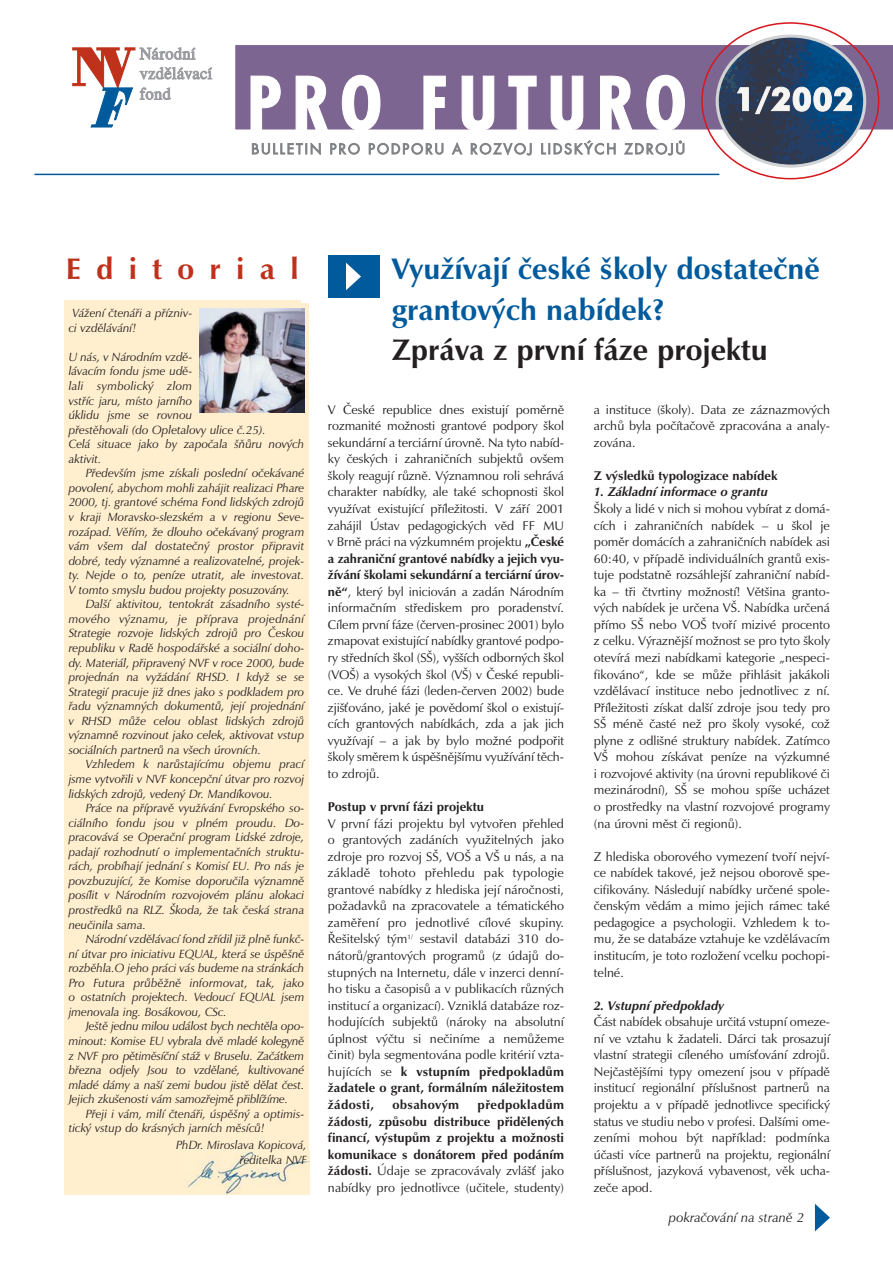
<style>
.page{position:relative;width:893px;height:1262px;background:#fff}
.page>*{position:absolute;margin:0;border:0;box-sizing:border-box;transform-origin:0 0}
.t1{font:700 30px/40.5px "Zapf Humanist 601 BTCE";color:#005a9c}
.t2{font:700 30px "Zapf Humanist 601 BTCE";color:#231f20}
.t3{font:700 30px "Zapf Humanist 601 BTCE";letter-spacing:.51em;color:#bf311a}
.t4{font:italic 13.5px "Zapf Humanist 601 BTCE";color:#231f20}
.t5{font:12.75px/16.5px "Zapf Humanist 601 BTCE";color:#231f20;text-align:justify}
.t6{font:700 12.75px/16.5px "Zapf Humanist 601 BTCE";letter-spacing:.005em;color:#231f20;text-align:justify}
.t7{font:italic 700 12.75px "Zapf Humanist 601 BTCE";color:#231f20}
.t8{font:700 12.75px "Zapf Humanist 601 BTCE";letter-spacing:.025em;color:#231f20}
.t9{font:italic 12px/14.5px "Zapf Humanist 601 BTCE";color:#231f20;text-align:justify}
.s1{font-weight:700}
.s2{font-weight:400}
</style>
<div class="page">
<div style="left:236px;top:45px;width:656px;height:84px;background:#7d6592"></div>
<svg style="left:250px;top:75px;width:31px;height:55px"></svg>
<svg style="left:295px;top:76px;width:33px;height:54px"></svg>
<svg style="left:342px;top:75px;width:38px;height:55px"></svg>
<svg style="left:423px;top:76px;width:23px;height:54px"></svg>
<svg style="left:461px;top:76px;width:33px;height:54px"></svg>
<svg style="left:508px;top:76px;width:28px;height:54px"></svg>
<svg style="left:550px;top:76px;width:33px;height:54px"></svg>
<svg style="left:600px;top:76px;width:32px;height:54px"></svg>
<svg style="left:646px;top:75px;width:39px;height:55px"></svg>
<svg style="left:252px;top:143px;width:68px;height:12px"></svg>
<svg style="left:330px;top:143px;width:29px;height:11px"></svg>
<svg style="left:369px;top:143px;width:74px;height:11px"></svg>
<svg style="left:452px;top:143px;width:10px;height:11px"></svg>
<svg style="left:471px;top:143px;width:60px;height:12px"></svg>
<svg style="left:541px;top:140px;width:74px;height:14px"></svg>
<svg style="left:624px;top:141px;width:60px;height:14px"></svg>
<svg style="left:716px;top:35px;width:148px;height:130px"></svg>
<svg style="left:73px;top:48px;width:139px;height:79px"></svg>
<hr style="left:34px;top:174px;width:685px;height:1px;background:#005a9c">
<svg style="left:814px;top:1204px;width:16px;height:27px"></svg>
<div style="left:64px;top:304px;width:245px;height:891px;background:#ffefcf"></div>
<img style="left:200px;top:309px;width:104px;height:103px">
<div style="left:328px;top:255px;width:51px;height:43px;background:#005a9c"></div>
<svg style="left:346px;top:263px;width:15px;height:27px"></svg>
<img style="left:187px;top:1151px;width:123px;height:43px">
<h1 class="t3" style="left:66px;top:258px;width:234px">Editorial</h1>
<p class="t9" style="left:69px;top:308px;width:125px;text-indent:4px">Vážení čtenáři a přízniv&shy;ci vzdělávání!</p>
<p class="t9" style="left:69px;top:351px;width:237px;text-align:left">U nás, v Národním vzdě-<br>lávacím fondu jsme udě-<br>lali symbolický zlom<br>vstříc jaru, místo jarního<br>úklidu jsme se rovnou<br>přestěhovali (do Opletalovy ulice č.25).<br>Celá situace jako by započala šňůru nových aktivit.</p>
<p class="t9" style="left:69px;top:468px;width:237px;text-indent:17px">Především jsme získali poslední očekávané povolení, abychom mohli zahájit realizaci Phare 2000, tj. grantové schéma Fond lidských zdrojů v kraji Moravsko-slezském a v regionu Seve&shy;rozápad. Věřím, že dlouho očekávaný program vám všem dal dostatečný prostor připravit dobré, tedy významné a realizovatelné, projek&shy;ty. Nejde o to, peníze utratit, ale investovat.<br>V tomto smyslu budou projekty posuzovány.</p>
<p class="t9" style="left:69px;top:599px;width:237px;text-indent:17px">Další aktivitou, tentokrát zásadního systé&shy;mového významu, je příprava projednání Strategie rozvoje lidských zdrojů pro Českou republiku v Radě hospodářské a sociální doho&shy;dy. Materiál, připravený NVF v roce 2000, bude projednán na vyžádání RHSD. I když se se Strategií pracuje již dnes jako s podkladem pro řadu významných dokumentů, její projednání v RHSD může celou oblast lidských zdrojů významně rozvinout jako celek, aktivovat vstup sociálních partnerů na všech úrovních.</p>
<p class="t9" style="left:69px;top:759px;width:237px;text-indent:17px">Vzhledem k narůstajícímu objemu prací jsme vytvořili v NVF koncepční útvar pro rozvoj lidských zdrojů, vedený Dr. Mandíkovou.</p>
<p class="t9" style="left:69px;top:802px;width:237px;text-indent:17px">Práce na přípravě využívání Evropského so&shy;ciálního fondu jsou v plném proudu. Do&shy;pracovává se Operační program Lidské zdroje, padají rozhodnutí o implementačních struktu&shy;rách, probíhají jednání s Komisí EU. Pro nás je povzbuzující, že Komise doporučila významně posílit v Národním rozvojovém plánu alokaci prostředků na RLZ. Škoda, že tak česká strana neučinila sama.</p>
<p class="t9" style="left:69px;top:933px;width:237px;text-indent:17px">Národní vzdělávací fond zřídil již plně funkč&shy;ní útvar pro iniciativu EQUAL, která se úspěšně rozběhla.O jeho práci vás budeme na stránkách Pro Futura průběžně informovat, tak, jako o ostatních projektech. Vedoucí EQUAL jsem jmenovala ing. Bosákovou, CSc.</p>
<p class="t9" style="left:69px;top:1021px;width:237px;text-indent:17px">Ještě jednu milou událost bych nechtěla opo&shy;minout: Komise EU vybrala dvě mladé kolegyně z NVF pro pětiměsíční stáž v Bruselu. Začátkem března odjely Jsou to vzdělané, kultivované mladé dámy a naší zemi budou jistě dělat čest.<br>Jejich zkušenosti vám samozřejmě přiblížíme.</p>
<p class="t9" style="left:69px;top:1108px;width:237px;text-indent:17px">Přeji i vám, milí čtenáři, úspěšný a optimis&shy;tický vstup do krásných jarních měsíců!</p>
<p class="t9" style="left:176px;top:1139px;width:132px;line-height:15px;text-align:right">PhDr. Miroslava Kopicová, ředitelka NVF</p>
<h1 class="t1" style="left:391px;top:252px;width:429px">Využívají české školy dostatečně grantových nabídek?</h1>
<h1 class="t2" style="left:391px;top:339px;width:377px">Zpráva z první fáze projektu</h1>
<p class="t5" style="left:328px;top:402px;width:238px">V České republice dnes existují poměrně rozmanité možnosti grantové podpory škol sekundární a terciární úrovně. Na tyto nabíd&shy;ky českých i zahraničních subjektů ovšem školy reagují různě. Významnou roli sehrává charakter nabídky, ale také schopnosti škol využívat existující příležitosti. V září 2001 zahájil Ústav pedagogických věd FF MU v Brně práci na výzkumném projektu <span class="s1">„České a zahraniční grantové nabídky a jejich vyu&shy;žívání školami sekundární a terciární úrov&shy;ně“</span>, který byl iniciován a zadán Národním informačním střediskem pro poradenství.<br>Cílem první fáze (červen-prosinec 2001) bylo zmapovat existující nabídky grantové podpo&shy;ry středních škol (SŠ), vyšších odborných škol (VOŠ) a vysokých škol (VŠ) v České republi&shy;ce. Ve druhé fázi (leden-červen 2002) bude zjišťováno, jaké je povědomí škol o existují&shy;cích grantových nabídkách, zda a jak jich využívají – a jak by bylo možné podpořit školy směrem k úspěšnějšímu využívání těch&shy;to zdrojů.</p>
<p class="t6" style="left:328px;top:799px;width:157px">Postup v první fázi projektu</p>
<p class="t5" style="left:328px;top:816px;width:238px">V první fázi projektu byl vytvořen přehled o grantových zadáních využitelných jako zdroje pro rozvoj SŠ, VOŠ a VŠ u nás, a na základě tohoto přehledu pak typologie grantové nabídky z hlediska její náročnosti, požadavků na zpracovatele a tématického zaměření pro jednotlivé cílové skupiny.<br>Řešitelský tým<sup>1/</sup> sestavil databázi 310 do&shy;nátorů/grantových programů (z údajů do&shy;stupných na Internetu, dále v inzerci denní&shy;ho tisku a časopisů a v publikacích různých institucí a organizací). Vzniklá databáze roz&shy;hodujících subjektů (nároky na absolutní úplnost výčtu si nečiníme a nemůžeme činit) byla segmentována podle kritérií vzta&shy;hujících se <span class="s1">k vstupním předpokladům žadatele o grant, formálním náležitostem žádosti,</span></p>
<p class="t5" style="left:594px;top:402px;width:237px">a instituce (školy). Data ze záznazmových archů byla počítačově zpracována a analy&shy;zována.</p>
<p class="t6" style="left:594px;top:468px;width:185px">Z výsledků typologizace nabídek</p>
<p class="t7" style="left:594px;top:487px;width:176px">1. Základní informace o grantu</p>
<p class="t5" style="left:594px;top:501px;width:238px">Školy a lidé v nich si mohou vybírat z domá&shy;cích i zahraničních nabídek – u škol je poměr domácích a zahraničních nabídek asi 60:40, v případě individuálních grantů exis&shy;tuje podstatně rozsáhlejší zahraniční nabíd&shy;ka – tři čtvrtiny možností! Většina granto&shy;vých nabídek je určena VŠ. Nabídka určená přímo SŠ nebo VOŠ tvoří mizivé procento z celku. Výraznější možnost se pro tyto školy otevírá mezi nabídkami kategorie „nespeci&shy;fikováno“, kde se může přihlásit jakákoli vzdělávací instituce nebo jednotlivec z ní.<br>Příležitosti získat další zdroje jsou tedy pro SŠ méně časté než pro školy vysoké, což plyne z odlišné struktury nabídek. Zatímco VŠ mohou získávat peníze na výzkumné i rozvojové aktivity (na úrovni republikové či mezinárodní), SŠ se mohou spíše ucházet o prostředky na vlastní rozvojové programy (na úrovni měst či regionů).</p>
<p class="t5" style="left:594px;top:849px;width:238px">Z hlediska oborového vymezení tvoří nejví&shy;ce nabídek takové, jež nejsou oborově spe&shy;cifikovány. Následují nabídky určené spole&shy;čenským vědám a mimo jejich rámec také pedagogice a psychologii. Vzhledem k to&shy;mu, že se databáze vztahuje ke vzdělávacím institucím, je toto rozložení vcelku pochopi&shy;telné.</p>
<p class="t7" style="left:594px;top:1000px;width:132px">2. Vstupní předpoklady</p>
<p class="t5" style="left:594px;top:1015px;width:237px">Část nabídek obsahuje určitá vstupní omeze&shy;ní ve vztahu k žadateli. Dárci tak prosazují vlastní strategii cíleného umísťování zdrojů.<br>Nejčastějšími typy omezení jsou v případě institucí regionální příslušnost partnerů na projektu a v případě jednotlivce specifický status ve studiu nebo v profesi. Dalšími ome&shy;zeními mohou být například: podmínka účasti více partnerů na projektu, regionální příslušnost, jazyková vybavenost, věk ucha&shy;zeče apod.</p>
<p class="t6" style="left:328px;top:1097px;width:237px;text-indent:150px">předpokladům žádosti, způsobu distribuce přidělených financí, výstupům z projektu a možnosti komunikace s donátorem před podáním žádosti. <span class="s2">Údaje se zpracovávaly zvlášť jako nabídky pro jednotlivce (učitele, studenty)</span></p>
<p class="t8" style="left:392px;top:1099px;width:68px">obsahovým</p>
<p class="t4" style="left:669px;top:1212px;width:137px">pokračování na straně 2</p>
</div>
